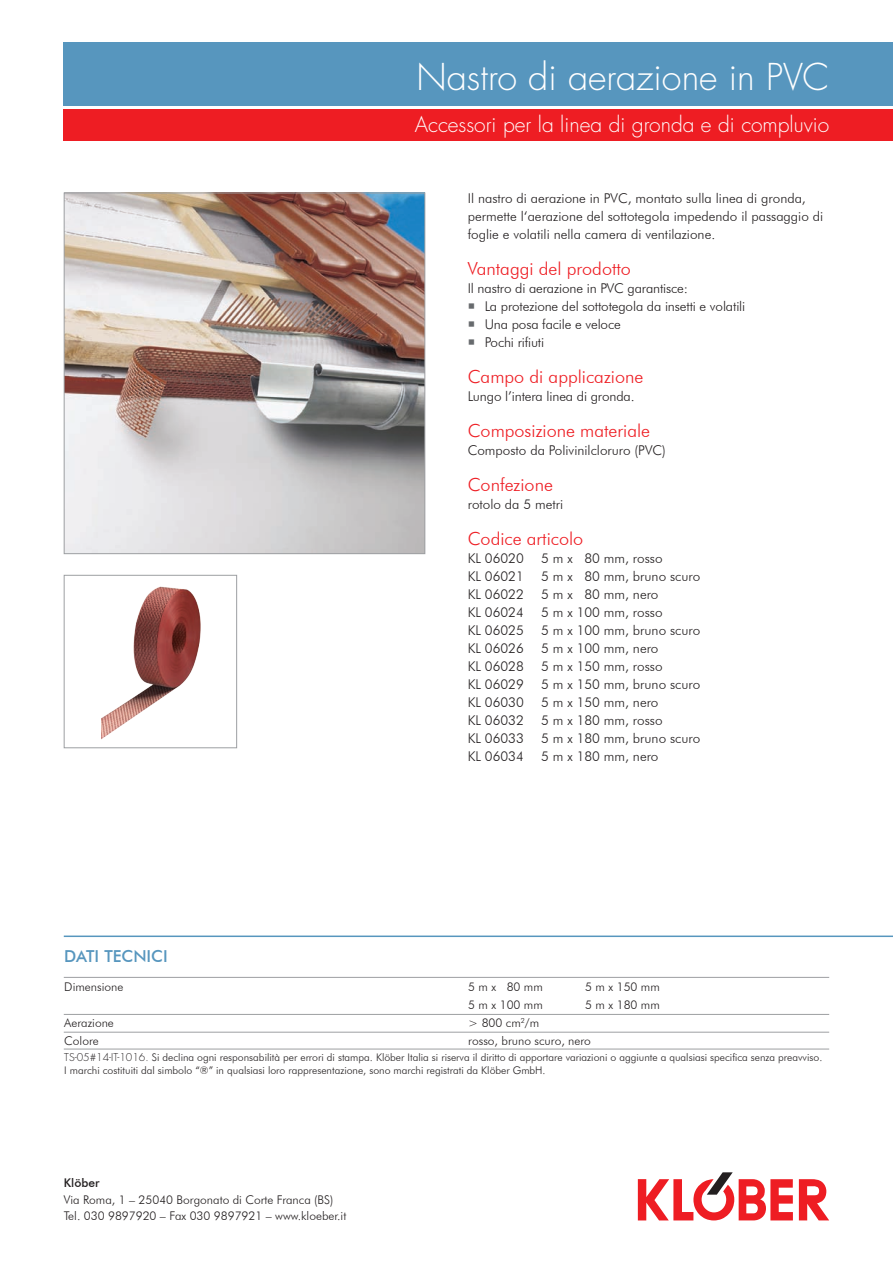
<style>
.page{position:relative;width:893px;height:1263px;background:#fff}
.page>*{position:absolute;margin:0;border:0;box-sizing:border-box;transform-origin:0 0}
.t1{font:300 36px "Futura LT Pro";color:#fff}
.t2{font:300 21px "Futura LT Pro";color:#fff}
.t3{font:300 18px "Futura BT";color:#ee1d23}
.t4{font:500 16.5px "Futura BT";color:#5796be}
.t5{font:300 13.5px/18px "Futura BT";color:#231f20}
.t6{font:300 12px "Futura BT";color:#231f20}
.t7{font:500 12px "Futura BT";color:#231f20}
.t8{font:300 10.5px "Futura BT";color:#231f20}
.s1{font-family:"Futura LT Pro"}
</style>
<div class="page">
<div style="left:64px;top:43px;width:829px;height:63px;background:#5796be"></div>
<div style="left:64px;top:109px;width:829px;height:32px;background:#ee1d23"></div>
<svg style="left:799px;top:1179px;width:30px;height:41px"></svg>
<svg style="left:638px;top:1172px;width:155px;height:48px"></svg>
<img style="left:66px;top:195px;width:357px;height:357px">
<div style="left:64px;top:193px;width:361px;height:361px;border:1px solid #9d9fa2"></div>
<img style="left:102px;top:586px;width:99px;height:153px">
<div style="left:64px;top:575px;width:173px;height:173px;border:1px solid #9d9fa2"></div>
<hr style="left:64px;top:935px;width:829px;height:2px;background:#5796be">
<hr style="left:64px;top:1032px;width:765px;height:1px;background:#9d9fa2">
<hr style="left:64px;top:1049px;width:765px;height:1px;background:#9d9fa2">
<hr style="left:64px;top:977px;width:765px;height:1px;background:#9d9fa2">
<hr style="left:64px;top:1014px;width:765px;height:1px;background:#9d9fa2">
<p class="t1" style="left:416px;top:54px;width:414px">Nastro di aerazione in PVC</p>
<p class="t2" style="left:415px;top:111px;width:416px">Accessori per la linea di gronda e di compluvio</p>
<p class="t5" style="left:468px;top:189px;width:357px">Il nastro di aerazione in PVC, montato sulla linea di gronda, permette l‘aerazione del sottotegola impedendo il passaggio di foglie e volatili nella camera di ventilazione.</p>
<p class="t3" style="left:468px;top:257px;width:165px">Vantaggi del prodotto</p>
<p class="t5" style="left:468px;top:279px;width:222px">Il nastro di aerazione in PVC garantisce:</p>
<p class="t5" style="left:485px;top:297px;width:262px">La protezione del sottotegola da insetti e volatili</p>
<p class="t5" style="left:485px;top:315px;width:137px">Una posa facile e veloce</p>
<p class="t5" style="left:485px;top:333px;width:61px">Pochi rifiuti</p>
<p class="t3" style="left:468px;top:365px;width:177px">Campo di applicazione</p>
<p class="t5" style="left:468px;top:387px;width:168px">Lungo l’intera linea di gronda.</p>
<p class="t3" style="left:468px;top:419px;width:184px">Composizione materiale</p>
<p class="t5" style="left:468px;top:441px;width:200px">Composto da Polivinilcloruro (PVC)</p>
<p class="t3" style="left:468px;top:473px;width:87px">Confezione</p>
<p class="t5" style="left:468px;top:495px;width:97px">rotolo da 5 metri</p>
<p class="t3" style="left:468px;top:527px;width:117px">Codice articolo</p>
<p class="t5" style="left:468px;top:549px;width:58px">KL 06020</p>
<p class="t5" style="left:541px;top:549px;width:123px">5 m x 80 mm, rosso</p>
<p class="t5" style="left:468px;top:567px;width:58px">KL 06021</p>
<p class="t5" style="left:541px;top:567px;width:161px">5 m x 80 mm, bruno scuro</p>
<p class="t5" style="left:468px;top:585px;width:58px">KL 06022</p>
<p class="t5" style="left:541px;top:585px;width:119px">5 m x 80 mm, nero</p>
<p class="t5" style="left:468px;top:603px;width:58px">KL 06024</p>
<p class="t5" style="left:541px;top:603px;width:123px">5 m x 100 mm, rosso</p>
<p class="t5" style="left:468px;top:621px;width:58px">KL 06025</p>
<p class="t5" style="left:541px;top:621px;width:161px">5 m x 100 mm, bruno scuro</p>
<p class="t5" style="left:468px;top:639px;width:58px">KL 06026</p>
<p class="t5" style="left:541px;top:639px;width:119px">5 m x 100 mm, nero</p>
<p class="t5" style="left:468px;top:657px;width:58px">KL 06028</p>
<p class="t5" style="left:541px;top:657px;width:123px">5 m x 150 mm, rosso</p>
<p class="t5" style="left:468px;top:675px;width:58px">KL 06029</p>
<p class="t5" style="left:541px;top:675px;width:161px">5 m x 150 mm, bruno scuro</p>
<p class="t5" style="left:468px;top:693px;width:58px">KL 06030</p>
<p class="t5" style="left:541px;top:693px;width:119px">5 m x 150 mm, nero</p>
<p class="t5" style="left:468px;top:711px;width:58px">KL 06032</p>
<p class="t5" style="left:541px;top:711px;width:123px">5 m x 180 mm, rosso</p>
<p class="t5" style="left:468px;top:729px;width:58px">KL 06033</p>
<p class="t5" style="left:541px;top:729px;width:161px">5 m x 180 mm, bruno scuro</p>
<p class="t5" style="left:468px;top:747px;width:58px">KL 06034</p>
<p class="t5" style="left:541px;top:747px;width:119px">5 m x 180 mm, nero</p>
<p class="t4" style="left:64px;top:946px;width:105px">DATI TECNICI</p>
<p class="t6" style="left:64px;top:979px;width:61px">Dimensione</p>
<p class="t6" style="left:64px;top:1015px;width:51px">Aerazione</p>
<p class="t6" style="left:64px;top:1033px;width:36px">Colore</p>
<p class="t6" style="left:468px;top:979px;width:76px">5 m x 80 mm</p>
<p class="t6" style="left:585px;top:979px;width:76px">5 m x 150 mm</p>
<p class="t6" style="left:468px;top:997px;width:76px">5 m x 100 mm</p>
<p class="t6" style="left:585px;top:997px;width:76px">5 m x 180 mm</p>
<p class="t6" style="left:468px;top:1015px;width:72px">&gt; 800 cm<sup>2</sup>/m</p>
<p class="t6" style="left:468px;top:1033px;width:124px">rosso, bruno scuro, nero</p>
<p class="t8" style="left:64px;top:1051px;width:760px"><span class="s1">TS-05#14-IT-1016.</span> Si declina ogni responsabilità per errori di stampa. Klöber Italia si riserva il diritto di apportare variazioni o aggiunte a qualsiasi specifica senza preavviso.</p>
<p class="t8" style="left:64px;top:1064px;width:483px">I marchi costituiti dal simbolo “®” in qualsiasi loro rappresentazione, sono marchi registrati da Klöber GmbH.</p>
<p class="t7" style="left:64px;top:1176px;width:37px">Klöber</p>
<p class="t6" style="left:64px;top:1192px;width:271px">Via Roma, 1 – 25040 Borgonato di Corte Franca (BS)</p>
<p class="t6" style="left:64px;top:1209px;width:284px">Tel. 030 9897920 – Fax 030 9897921 – www.kloeber.it</p>
</div>
